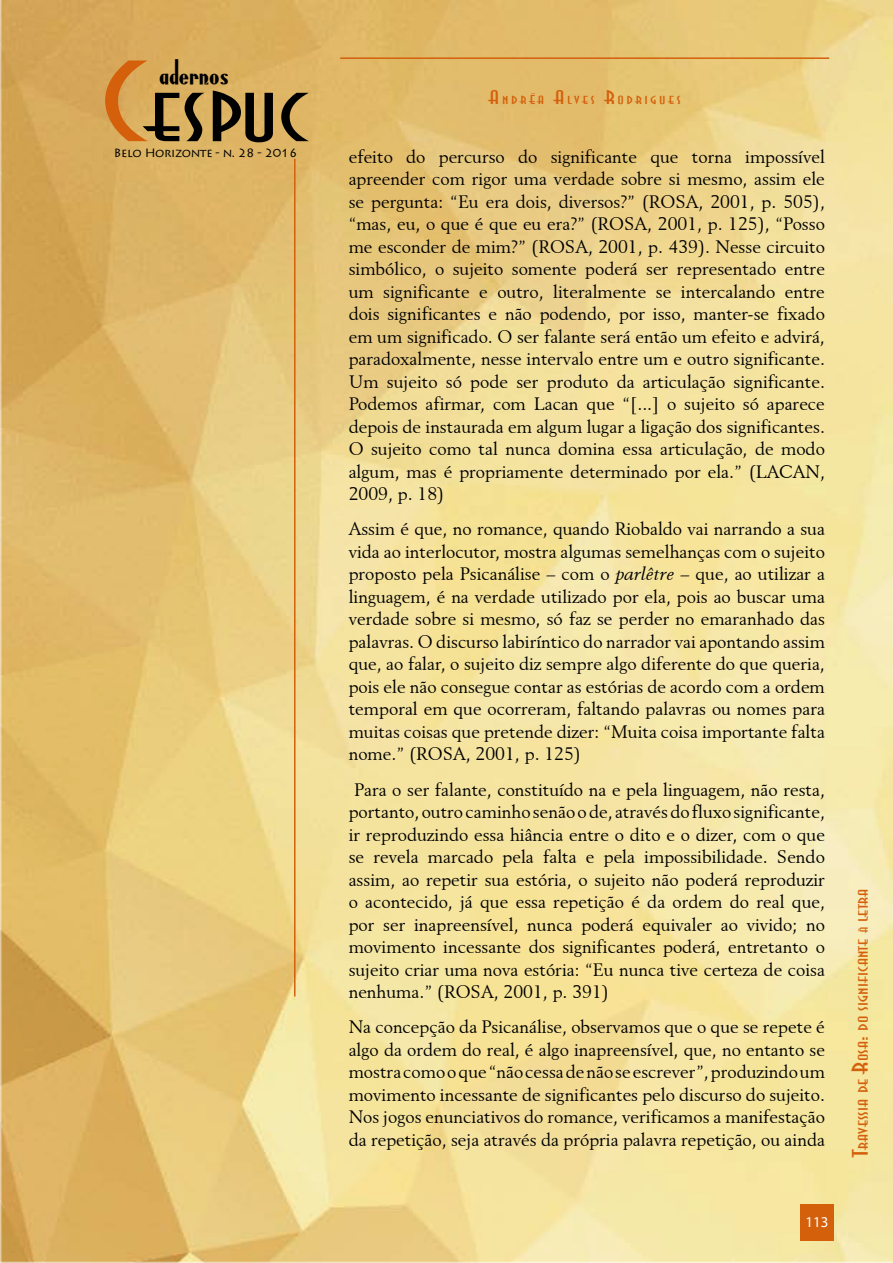
<style>
.page{position:relative;width:893px;height:1263px;background:#fff}
.page>*{position:absolute;margin:0;border:0;box-sizing:border-box;transform-origin:0 0}
.t1{font:expanded 108px "Asia";color:#000}
.t2{font:30px "Anchor Steam NF";color:#000}
.t3{font:expanded 21px "Asia";color:#d4600c}
.t4{font:18px/22.5px "Revival 565 BT";color:#000;text-align:justify}
.t5{font:expanded 18px "Asia";letter-spacing:.14em;color:#d4600c}
.t6{font:15px "Myriad Pro";color:#fff}
.t7{font:12px "Lithos Pro";letter-spacing:-.03em;color:#000}
.s1{color:#d4600c}
.s2{font-style:italic}
.s3{font-size:12px}
.s4{font-size:10.5px}
</style>
<div class="page">
<img style="left:0;top:0;width:893px;height:1263px">
<div style="left:800px;top:1203px;width:34px;height:37px;background:#d4600c"></div>
<hr style="left:294px;top:159px;width:2px;height:837px;background:#d4600c">
<hr style="left:340px;top:57px;width:489px;height:2px;background:#d4600c">
<h2 class="t2" style="left:159px;top:51px;width:71px">adernos</h2>
<h1 class="t1" style="left:101px;top:42px;width:208px"><span class="s1">C</span>espuc</h1>
<p class="t7" style="left:114px;top:146px;width:185px">Belo Horizonte - n. 28 - 2016</p>
<p class="t4" style="left:349px;top:145px;width:478px">efeito do percurso do significante que torna impossível apreender com rigor uma verdade sobre si mesmo, assim ele se pergunta: “Eu era dois, diversos?” (ROSA, 2001, p. 505), “mas, eu, o que é que eu era?” (ROSA, 2001, p. 125), “Posso me esconder de mim?” (ROSA, 2001, p. 439). Nesse circuito simbólico, o sujeito somente poderá ser representado entre um significante e outro, literalmente se intercalando entre dois significantes e não podendo, por isso, manter-se fixado em um significado. O ser falante será então um efeito e advirá, paradoxalmente, nesse intervalo entre um e outro significante.<br>Um sujeito só pode ser produto da articulação significante.<br>Podemos afirmar, com Lacan que “[...] o sujeito só aparece depois de instaurada em algum lugar a ligação dos significantes.<br>O sujeito como tal nunca domina essa articulação, de modo algum, mas é propriamente determinado por ela.” (LACAN, 2009, p. 18)</p>
<p class="t4" style="left:349px;top:517px;width:478px">Assim é que, no romance, quando Riobaldo vai narrando a sua vida ao interlocutor, mostra algumas semelhanças com o sujeito proposto pela Psicanálise – com o <span class="s2">parlêtre</span> – que, ao utilizar a linguagem, é na verdade utilizado por ela, pois ao buscar uma verdade sobre si mesmo, só faz se perder no emaranhado das palavras. O discurso labiríntico do narrador vai apontando assim que, ao falar, o sujeito diz sempre algo diferente do que queria, pois ele não consegue contar as estórias de acordo com a ordem temporal em que ocorreram, faltando palavras ou nomes para muitas coisas que pretende dizer: “Muita coisa importante falta nome.” (ROSA, 2001, p. 125)</p>
<p class="t4" style="left:349px;top:778px;width:478px;text-indent:6px">Para o ser falante, constituído na e pela linguagem, não resta, portanto, outro caminho senão o de, através do fluxo significante, ir reproduzindo essa hiância entre o dito e o dizer, com o que se revela marcado pela falta e pela impossibilidade. Sendo assim, ao repetir sua estória, o sujeito não poderá reproduzir o acontecido, já que essa repetição é da ordem do real que, por ser inapreensível, nunca poderá equivaler ao vivido; no movimento incessante dos significantes poderá, entretanto o sujeito criar uma nova estória: “Eu nunca tive certeza de coisa nenhuma.” (ROSA, 2001, p. 391)</p>
<p class="t4" style="left:349px;top:1015px;width:478px">Na concepção da Psicanálise, observamos que o que se repete é algo da ordem do real, é algo inapreensível, que, no entanto se mostra como o que “não cessa de não se escrever”, produzindo um movimento incessante de significantes pelo discurso do sujeito.<br>Nos jogos enunciativos do romance, verificamos a manifestação da repetição, seja através da própria palavra repetição, ou ainda</p>
<p class="t5" style="left:489px;top:88px;width:194px">Andr<span class="s3">é</span>a Alves Rodrigues</p>
<p class="t3" style="left:848px;top:1157px;width:270px;rotate:-90deg">Travessia de Rosa: do significante <span class="s4">à</span> letra</p>
<p class="t6" style="left:805px;top:1213px;width:25px">113</p>
</div>
